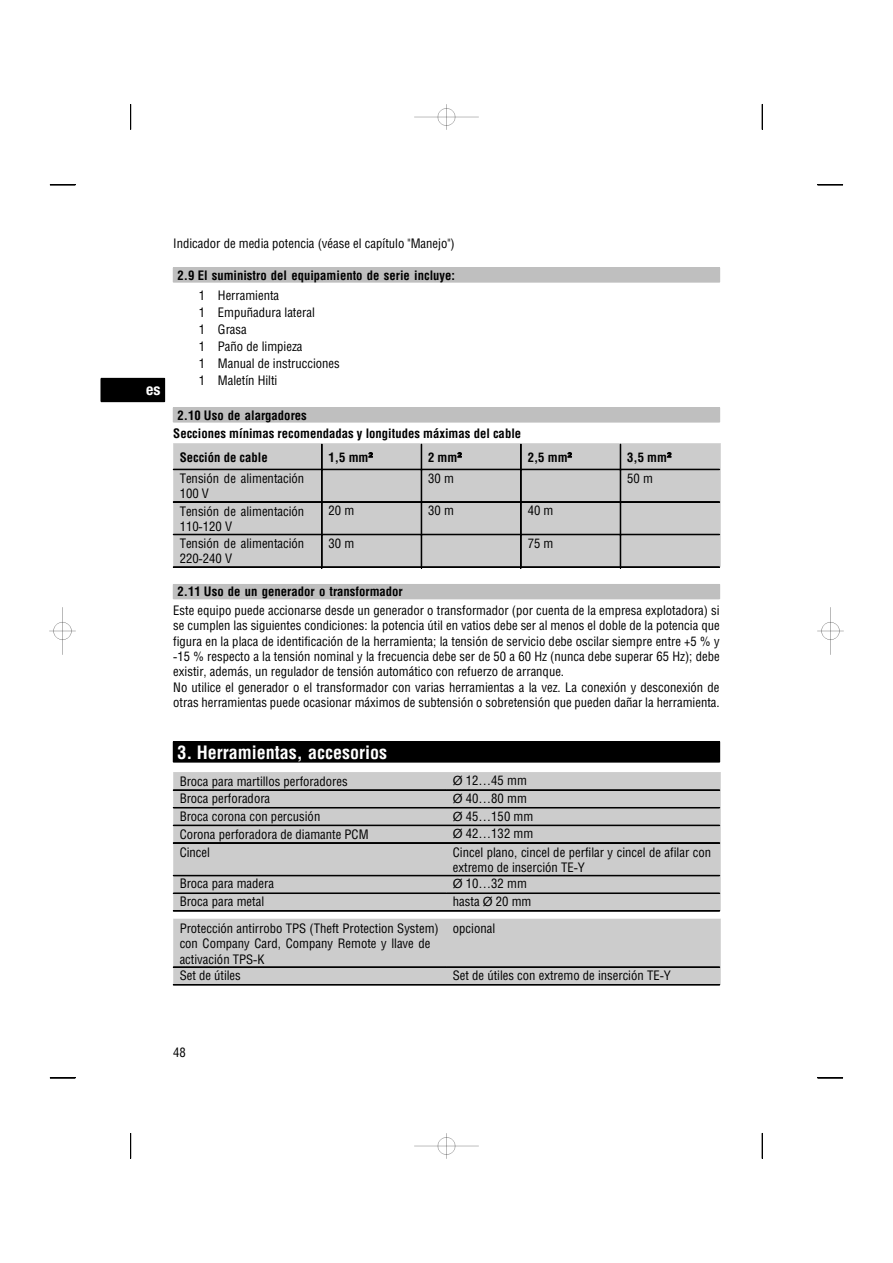
<style>
.page{position:relative;width:893px;height:1263px;background:#fff}
.page>*{position:absolute;margin:0;border:0;box-sizing:border-box;transform-origin:0 0}
.t1{font:700 condensed 18px "Helvetica";color:#fff}
.t2{font:700 condensed 15.75px "Helvetica Neue";color:#fff}
.t3{font:condensed 12.75px/15.3px "Helvetica";color:#000}
.t4{font:700 condensed 12.75px/20.7px "Helvetica";color:#000}
.s1{font-weight:400}
.s2{font-family:"Arial Unicode MS";font-weight:400;font-stretch:normal}
.s3{font-family:"Arial Unicode MS";font-stretch:normal}
.s4{font-weight:700}
</style>
<div class="page">
<img style="left:415px;top:104px;width:63px;height:26px">
<img style="left:50px;top:608px;width:26px;height:47px">
<img style="left:817px;top:608px;width:26px;height:47px">
<img style="left:415px;top:1133px;width:63px;height:26px">
<img style="left:172px;top:443px;width:549px;height:542px">
<svg style="left:130px;top:104px;width:1px;height:26px"></svg>
<svg style="left:50px;top:185px;width:26px;height:1px"></svg>
<svg style="left:762px;top:104px;width:1px;height:26px"></svg>
<svg style="left:817px;top:185px;width:26px;height:1px"></svg>
<svg style="left:50px;top:1078px;width:26px;height:1px"></svg>
<svg style="left:130px;top:1133px;width:1px;height:26px"></svg>
<svg style="left:817px;top:1078px;width:26px;height:1px"></svg>
<svg style="left:762px;top:1133px;width:1px;height:26px"></svg>
<hr style="left:173px;top:267px;width:547px;height:1px;background:#bfbfbf">
<hr style="left:173px;top:282px;width:547px;height:1px;background:#bfbfbf">
<div style="left:173px;top:268px;width:547px;height:14px;background:#bfbfbf"></div>
<hr style="left:173px;top:407px;width:547px;height:1px;background:#bfbfbf">
<hr style="left:173px;top:422px;width:547px;height:1px;background:#bfbfbf">
<div style="left:173px;top:408px;width:547px;height:14px;background:#bfbfbf"></div>
<hr style="left:173px;top:469px;width:546px;height:1px;background:#000">
<svg style="left:321px;top:444px;width:2px;height:25px"></svg>
<hr style="left:321px;top:470px;width:1px;height:33px;background:#000">
<hr style="left:322px;top:470px;width:1px;height:33px;background:#000">
<svg style="left:421px;top:444px;width:1px;height:25px"></svg>
<hr style="left:421px;top:470px;width:1px;height:33px;background:#000">
<svg style="left:520px;top:444px;width:2px;height:25px"></svg>
<hr style="left:520px;top:470px;width:1px;height:33px;background:#000">
<hr style="left:521px;top:470px;width:1px;height:33px;background:#000">
<svg style="left:620px;top:444px;width:1px;height:25px"></svg>
<hr style="left:620px;top:470px;width:1px;height:33px;background:#000">
<hr style="left:173px;top:501px;width:546px;height:1px;background:#000">
<hr style="left:173px;top:502px;width:546px;height:1px;background:#000">
<hr style="left:321px;top:502px;width:1px;height:34px;background:#000">
<hr style="left:322px;top:502px;width:1px;height:34px;background:#000">
<hr style="left:421px;top:502px;width:1px;height:34px;background:#000">
<hr style="left:520px;top:502px;width:1px;height:34px;background:#000">
<hr style="left:521px;top:502px;width:1px;height:34px;background:#000">
<hr style="left:620px;top:502px;width:1px;height:34px;background:#000">
<hr style="left:173px;top:535px;width:546px;height:1px;background:#000">
<hr style="left:173px;top:534px;width:546px;height:1px;background:#000">
<hr style="left:321px;top:535px;width:1px;height:33px;background:#000">
<hr style="left:322px;top:535px;width:1px;height:33px;background:#000">
<hr style="left:421px;top:535px;width:1px;height:33px;background:#000">
<hr style="left:520px;top:535px;width:1px;height:33px;background:#000">
<hr style="left:521px;top:535px;width:1px;height:33px;background:#000">
<hr style="left:620px;top:535px;width:1px;height:33px;background:#000">
<hr style="left:173px;top:567px;width:546px;height:1px;background:#000">
<hr style="left:173px;top:599px;width:547px;height:1px;background:#bfbfbf">
<div style="left:173px;top:584px;width:547px;height:15px;background:#bfbfbf"></div>
<hr style="left:173px;top:741px;width:547px;height:1px;background:#000">
<hr style="left:173px;top:762px;width:547px;height:1px;background:#000">
<div style="left:173px;top:742px;width:547px;height:20px;background:#000"></div>
<hr style="left:173px;top:790px;width:273px;height:1px;background:#000">
<hr style="left:446px;top:790px;width:274px;height:1px;background:#000">
<hr style="left:173px;top:808px;width:547px;height:1px;background:#000">
<hr style="left:173px;top:807px;width:547px;height:1px;background:#000">
<hr style="left:173px;top:825px;width:547px;height:1px;background:#000">
<hr style="left:173px;top:843px;width:547px;height:1px;background:#000">
<hr style="left:173px;top:876px;width:547px;height:1px;background:#000">
<hr style="left:173px;top:875px;width:547px;height:1px;background:#000">
<hr style="left:173px;top:893px;width:273px;height:1px;background:#000">
<hr style="left:446px;top:893px;width:274px;height:1px;background:#000">
<hr style="left:173px;top:910px;width:547px;height:1px;background:#000">
<hr style="left:173px;top:911px;width:547px;height:1px;background:#000">
<hr style="left:173px;top:967px;width:273px;height:1px;background:#000">
<hr style="left:446px;top:967px;width:274px;height:1px;background:#000">
<hr style="left:173px;top:984px;width:547px;height:1px;background:#000">
<hr style="left:173px;top:985px;width:547px;height:1px;background:#000">
<div style="left:101px;top:378px;width:64px;height:24px;background:#000"></div>
<p class="t2" style="left:146px;top:383px;width:16px">es</p>
<p class="t3" style="left:173px;top:237px;width:283px">Indicador de media potencia (véase el capítulo "Manejo")</p>
<p class="t4" style="left:199px;top:266px;width:258px;text-indent:-21px">2.9 El suministro del equipamiento de serie incluye:<br><span class="s1">1 Herramienta</span></p>
<p class="t3" style="left:199px;top:305px;width:143px;line-height:17px">1 Empuñadura lateral<br>1 Grasa<br>1 Paño de limpieza<br>1 Manual de instrucciones<br>1 Maletín Hilti</p>
<p class="t4" style="left:173px;top:407px;width:349px;line-height:18.6px;text-indent:4px">2.10 Uso de alargadores<br>Secciones mínimas recomendadas y longitudes máximas del cable</p>
<p class="t4" style="left:180px;top:448px;width:90px">Sección de cable</p>
<p class="t4" style="left:329px;top:448px;width:46px">1,5 mm<span class="s2">²</span></p>
<p class="t4" style="left:428px;top:448px;width:35px">2 mm<span class="s2">²</span></p>
<p class="t4" style="left:528px;top:448px;width:46px">2,5 mm<span class="s2">²</span></p>
<p class="t4" style="left:627px;top:448px;width:46px">3,5 mm<span class="s2">²</span></p>
<p class="t3" style="left:180px;top:472px;width:126px">Tensión de alimentación<br>100 V</p>
<p class="t3" style="left:428px;top:472px;width:27px">30 m</p>
<p class="t3" style="left:627px;top:472px;width:27px">50 m</p>
<p class="t3" style="left:180px;top:505px;width:126px">Tensión de alimentación<br>110<span class="s3">‑</span>120 V</p>
<p class="t3" style="left:329px;top:504px;width:27px">20 m</p>
<p class="t3" style="left:428px;top:504px;width:27px">30 m</p>
<p class="t3" style="left:528px;top:504px;width:27px">40 m</p>
<p class="t3" style="left:180px;top:537px;width:126px">Tensión de alimentación<br>220<span class="s3">‑</span>240 V</p>
<p class="t3" style="left:329px;top:537px;width:27px">30 m</p>
<p class="t3" style="left:528px;top:537px;width:27px">75 m</p>
<p class="t3" style="left:173px;top:584px;width:548px;line-height:18.6px;text-indent:4px"><span class="s4">2.11 Uso de un generador o transformador<br></span>Este equipo puede accionarse desde un generador o transformador (por cuenta de la empresa explotadora) si</p>
<p class="t3" style="left:173px;top:619px;width:548px">se cumplen las siguientes condiciones: la potencia útil en vatios debe ser al menos el doble de la potencia que figura en la placa de identificación de la herramienta; la tensión de servicio debe oscilar siempre entre +5 % y <span class="s3">‑</span>15 % respecto a la tensión nominal y la frecuencia debe ser de 50 a 60 Hz (nunca debe superar 65 Hz); debe existir, además, un regulador de tensión automático con refuerzo de arranque.<br>No utilice el generador o el transformador con varias herramientas a la vez. La conexión y desconexión de otras herramientas puede ocasionar máximos de subtensión o sobretensión que pueden dañar la herramienta.</p>
<p class="t1" style="left:177px;top:745px;width:211px">3. Herramientas, accesorios</p>
<p class="t3" style="left:180px;top:774px;width:169px">Broca para martillos perforadores</p>
<p class="t3" style="left:453px;top:774px;width:76px"><span class="s3">Ø</span> 12…45 mm</p>
<p class="t3" style="left:180px;top:792px;width:92px">Broca perforadora</p>
<p class="t3" style="left:453px;top:792px;width:76px"><span class="s3">Ø</span> 40…80 mm</p>
<p class="t3" style="left:180px;top:810px;width:142px">Broca corona con percusión</p>
<p class="t3" style="left:453px;top:809px;width:82px"><span class="s3">Ø</span> 45…150 mm</p>
<p class="t3" style="left:180px;top:827px;width:190px">Corona perforadora de diamante PCM</p>
<p class="t3" style="left:453px;top:827px;width:82px"><span class="s3">Ø</span> 42…132 mm</p>
<p class="t3" style="left:180px;top:845px;width:32px">Cincel</p>
<p class="t3" style="left:453px;top:846px;width:260px">Cincel plano, cincel de perfilar y cincel de afilar con extremo de inserción TE<span class="s3">‑</span>Y</p>
<p class="t3" style="left:180px;top:877px;width:96px">Broca para madera</p>
<p class="t3" style="left:453px;top:877px;width:76px"><span class="s3">Ø</span> 10…32 mm</p>
<p class="t3" style="left:180px;top:895px;width:86px">Broca para metal</p>
<p class="t3" style="left:453px;top:895px;width:80px">hasta <span class="s3">Ø</span> 20 mm</p>
<p class="t3" style="left:180px;top:922px;width:261px">Protección antirrobo TPS (Theft Protection System) con Company Card, Company Remote y llave de activación TPS<span class="s3">‑</span>K</p>
<p class="t3" style="left:453px;top:922px;width:44px">opcional</p>
<p class="t3" style="left:180px;top:969px;width:63px">Set de útiles</p>
<p class="t3" style="left:453px;top:969px;width:220px">Set de útiles con extremo de inserción TE<span class="s3">‑</span>Y</p>
<p class="t3" style="left:173px;top:1046px;width:14px">48</p>
</div>
